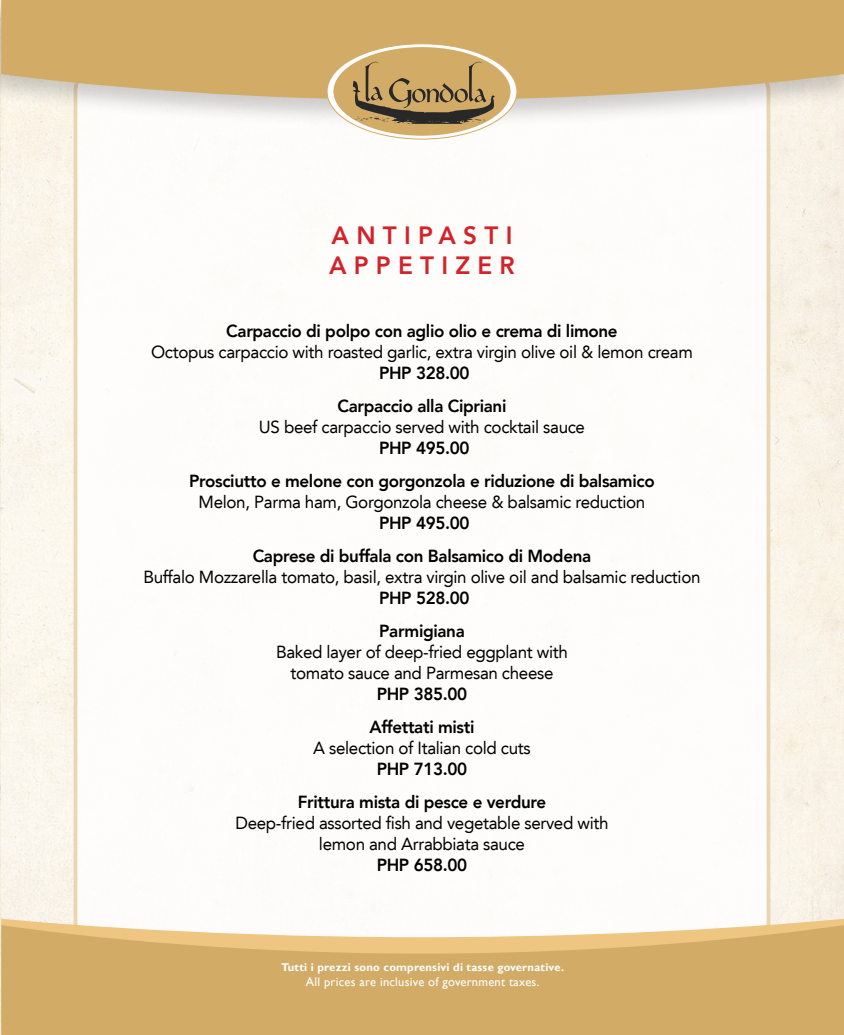
<style>
.page{position:relative;width:844px;height:1035px;background:#fff}
.page>*{position:absolute;margin:0;border:0;box-sizing:border-box;transform-origin:0 0}
.t1{font:800 25px/30px "Avenir LT";letter-spacing:.3em;color:#d2232a}
.t2{font:17.5px/21px "Avenir LT";letter-spacing:-.02em;color:#000;text-align:center}
.t3{font:800 17.5px/33px "Avenir LT";letter-spacing:-.02em;color:#000;text-align:center}
.t4{font:12.5px "Gill Sans";letter-spacing:.02em;color:#fff}
.t5{font:700 11.25px "Gill Sans";letter-spacing:.02em;color:#fff}
</style>
<div class="page">
<img style="left:0;top:129px;width:843px;height:906px">
<div style="left:76px;top:74px;width:692px;height:899px;background:#fff;border-radius:16px"></div>
<div style="left:0;top:0;width:844px;height:129px;background:#000;opacity:.2"></div>
<svg style="left:1px;top:0;width:843px;height:100px;background:#d2af70"></svg>
<svg style="left:327px;top:44px;width:190px;height:95px"></svg>
<div style="left:333px;top:47px;width:177px;height:89px;background:#d2ab67;border-radius:50%"></div>
<svg style="left:353px;top:62px;width:142px;height:62px"></svg>
<svg style="left:1px;top:919px;width:843px;height:6px"></svg>
<svg style="left:1px;top:925px;width:843px;height:110px;background:#d7b272"></svg>
<h1 class="t1" style="left:329px;top:221px;width:187px">ANTIPASTI<br>APPETIZER</h1>
<p class="t3" style="left:226px;top:315px;width:393px">Carpaccio di polpo con aglio olio e crema di limone</p>
<p class="t2" style="left:151px;top:342px;width:543px">Octopus carpaccio with roasted garlic, extra virgin olive oil &amp; lemon cream</p>
<p class="t3" style="left:337px;top:357px;width:170px">PHP 328.00<br>Carpaccio alla Cipriani</p>
<p class="t2" style="left:259px;top:417px;width:328px">US beef carpaccio served with cocktail sauce</p>
<p class="t3" style="left:189px;top:432px;width:467px">PHP 495.00<br>Prosciutto e melone con gorgonzola e riduzione di balsamico</p>
<p class="t2" style="left:199px;top:492px;width:448px">Melon, Parma ham, Gorgonzola cheese &amp; balsamic reduction</p>
<p class="t3" style="left:253px;top:507px;width:340px">PHP 495.00<br>Caprese di buffala con Balsamico di Modena</p>
<p class="t2" style="left:143px;top:567px;width:558px">Buffalo Mozzarella tomato, basil, extra virgin olive oil and balsamic reduction</p>
<p class="t3" style="left:379px;top:582px;width:92px;text-align:left">PHP 528.00<br>Parmigiana</p>
<p class="t2" style="left:276px;top:642px;width:293px">Baked layer of deep-fried eggplant with tomato sauce and Parmesan cheese</p>
<p class="t3" style="left:369px;top:678px;width:106px">PHP 385.00<br>Affettati misti</p>
<p class="t2" style="left:313px;top:738px;width:219px">A selection of Italian cold cuts</p>
<p class="t3" style="left:298px;top:753px;width:250px">PHP 713.00<br>Frittura mista di pesce e verdure</p>
<p class="t2" style="left:235px;top:813px;width:375px">Deep-fried assorted fish and vegetable served with lemon and Arrabbiata sauce</p>
<p class="t3" style="left:377px;top:849px;width:92px">PHP 658.00</p>
<p class="t5" style="left:281px;top:961px;width:284px">Tutti i prezzi sono comprensivi di tasse governative.</p>
<p class="t4" style="left:306px;top:975px;width:235px">All prices are inclusive of government taxes.</p>
</div>
